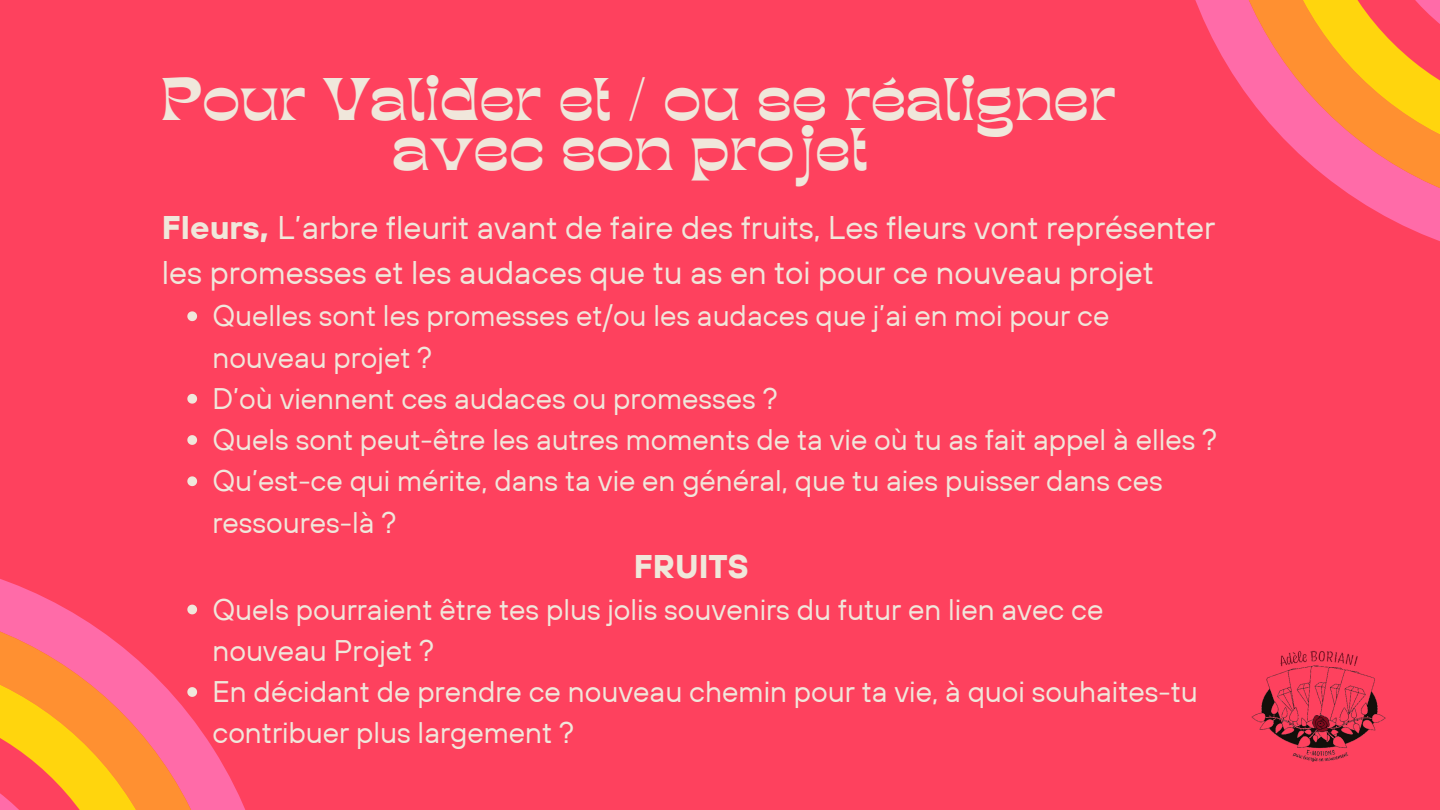
<style>
.page{position:relative;width:1440px;height:810px;background:#fe415e}
.page>*{position:absolute;margin:0;border:0;box-sizing:border-box;transform-origin:0 0}
.t1{font:42px/50.2px "TANKINDRED Display";color:#f0e7db;text-align:center}
.t2{font:32.7px/45.8px "TT Hoves";color:#f0e7db}
.t3{font:700 32.7px "TT Hoves";color:#f0e7db}
.t4{font:29.8px/41.2px "TT Hoves";color:#f0e7db}
.t5{font:29.7px/41.2px "TT Hoves";color:#f0e7db}
.s1{font-weight:700}
</style>
<div class="page">
<svg style="left:0;top:579px;width:246px;height:231px"></svg>
<svg style="left:1195px;top:0;width:245px;height:241px"></svg>
<img style="left:1251px;top:650px;width:135px;height:112px">
<svg style="left:187px;top:311px;width:10px;height:10px"></svg>
<svg style="left:187px;top:394px;width:10px;height:10px"></svg>
<svg style="left:187px;top:435px;width:10px;height:10px"></svg>
<svg style="left:187px;top:476px;width:10px;height:10px"></svg>
<svg style="left:187px;top:605px;width:10px;height:9px"></svg>
<svg style="left:187px;top:687px;width:10px;height:10px"></svg>
<h1 class="t1" style="left:161px;top:81px;width:956px">Pour Valider et / ou se réaligner avec son projet</h1>
<p class="t2" style="left:162px;top:204px;width:1055px"><span class="s1">Fleurs,</span> L’arbre fleurit avant de faire des fruits, Les fleurs vont représenter les promesses et les audaces que tu as en toi pour ce nouveau projet</p>
<p class="t5" style="left:212px;top:295px;width:1006px">Quelles sont les promesses et/ou les audaces que j’ai en moi pour ce nouveau projet ?<br>D’où viennent ces audaces ou promesses ?<br>Quels sont peut-être les autres moments de ta vie où tu as fait appel à elles ?<br>Qu’est-ce qui mérite, dans ta vie en général, que tu aies puisser dans ces ressoures-là ?</p>
<p class="t3" style="left:634px;top:545px;width:117px">FRUITS</p>
<p class="t4" style="left:212px;top:588px;width:987px">Quels pourraient être tes plus jolis souvenirs du futur en lien avec ce nouveau Projet ?<br>En décidant de prendre ce nouveau chemin pour ta vie, à quoi souhaites-tu contribuer plus largement ?</p>
</div>
